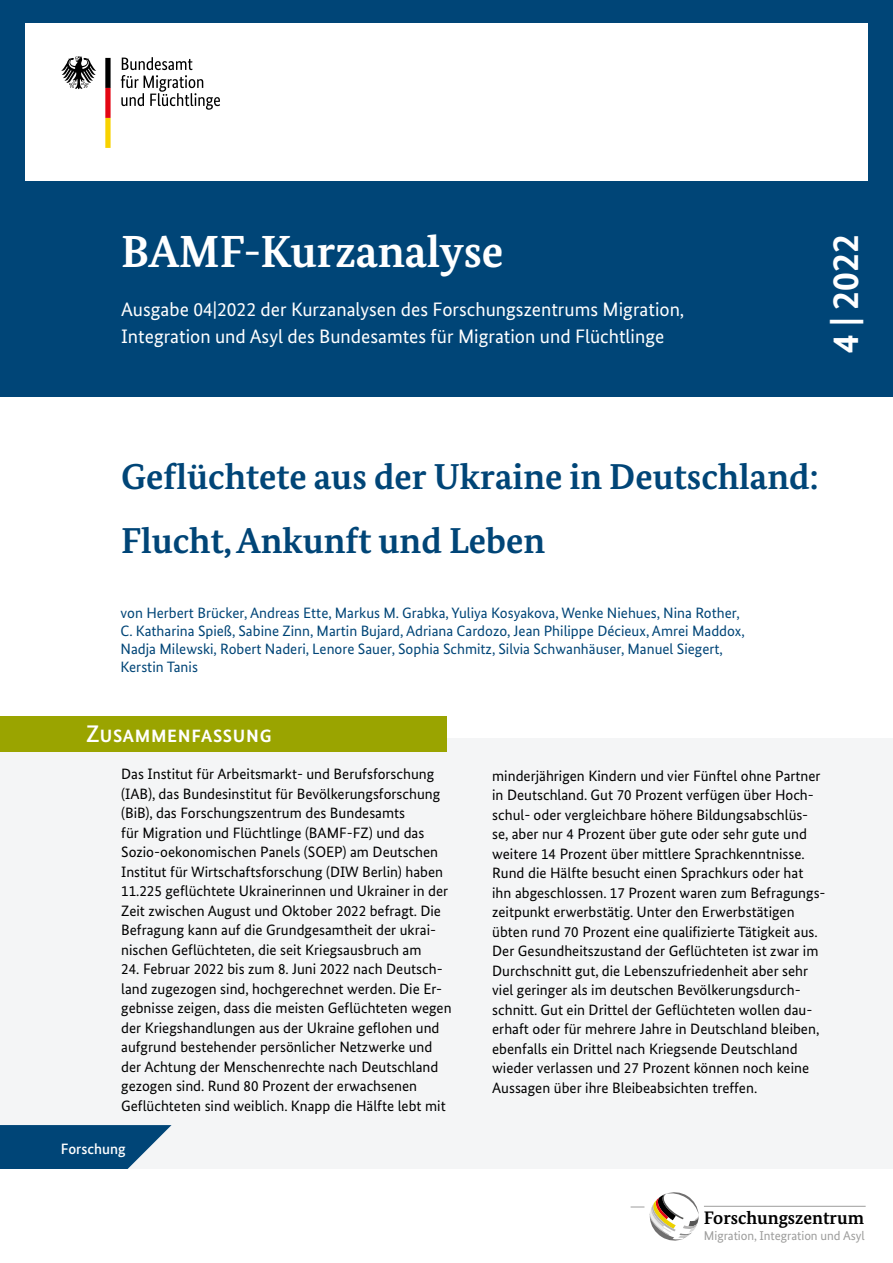
<style>
.page{position:relative;width:893px;height:1263px;background:#fff}
.page>*{position:absolute;margin:0;border:0;box-sizing:border-box;transform-origin:0 0}
.Headline_Titelblatt{font:700 45px "Bundes Serif";color:#fff}
.t1{font:700 37.5px "Bundes Sans";color:#fff}
.t2{font:700 36px/63.8px "Bundes Serif";color:#004577}
.t3{font:500 24px "Bundes Sans";color:#fff}
.Subheadline_Titelbla{font:19.5px/27px "Bundes Sans";color:#fff}
.t4{font:700 18.15px "Bundes Serif";color:#000}
.Kurzanalyse_Fließtex{font:15px/19.5px "Bundes Sans";color:#000}
.Titel_Subheadline{font:15px/18px "Bundes Sans";color:#004577}
.Subheadline_Weiß{font:500 15px "Bundes Sans";color:#fff}
.t5{font:12.75px "Bundes Sans";letter-spacing:-.005em;color:#9d9d9c}
</style>
<div class="page">
<div style="left:0;top:738px;width:893px;height:444px;background:#f4f5f6"></div>
<div style="left:0;top:0;width:893px;height:396px;background:#004577"></div>
<div style="left:25px;top:23px;width:843px;height:158px;background:#fff"></div>
<div style="left:0;top:716px;width:446px;height:35px;background:#9aa400"></div>
<svg style="left:121px;top:57px;width:99px;height:53px"></svg>
<svg style="left:61px;top:56px;width:35px;height:33px"></svg>
<svg style="left:105px;top:58px;width:6px;height:90px"></svg>
<svg style="left:0;top:1125px;width:172px;height:45px;background:#255f8a"></svg>
<div style="left:0;top:1170px;width:893px;height:93px;background:#fff"></div>
<svg style="left:631px;top:1207px;width:13px;height:1px"></svg>
<hr style="left:704px;top:1206px;width:162px;height:1px;background:#9d9d9c">
<svg style="left:650px;top:1192px;width:49px;height:49px"></svg>
<p class="Headline_Titelblatt" style="left:121px;top:224px;width:384px">BAMF-Kurzanalyse</p>
<p class="Subheadline_Titelbla" style="left:121px;top:295px;width:565px">Ausgabe 04|2022 der Kurzanalysen des Forschungszentrums Migration,<br>Integration und Asyl des Bundesamtes für Migration und Flüchtlinge</p>
<p class="t1" style="left:822px;top:353px;width:120px;rotate:-90deg">4 | 2022</p>
<h1 class="t2" style="left:121px;top:444px;width:699px">Geflüchtete aus der Ukraine in Deutschland:<br>Flucht, Ankunft und Leben</h1>
<p class="Titel_Subheadline" style="left:121px;top:604px;width:626px">von Herbert Brücker, Andreas Ette, Markus M. Grabka, Yuliya Kosyakova, Wenke Niehues, Nina Rother, C. Katharina Spieß, Sabine Zinn, Martin Bujard, Adriana Cardozo, Jean Philippe Décieux, Amrei Maddox, Nadja Milewski, Robert Naderi, Lenore Sauer, Sophia Schmitz, Silvia Schwanhäuser, Manuel Siegert, Kerstin Tanis</p>
<h2 class="t3" style="left:86px;top:719px;width:187px">Zusammenfassung</h2>
<p class="Kurzanalyse_Fließtex" style="left:121px;top:764px;width:329px">Das Institut für Arbeitsmarkt- und Berufsforschung (IAB), das Bundesinstitut für Bevölkerungsforschung (BiB), das Forschungszentrum des Bundesamts<br>für Migration und Flüchtlinge (BAMF-FZ) und das Sozio-oekonomischen Panels (SOEP) am Deutschen Institut für Wirtschaftsforschung (DIW Berlin) haben 11.225 geflüchtete Ukrainerinnen und Ukrainer in der Zeit zwischen August und Oktober 2022 befragt. Die Befragung kann auf die Grundgesamtheit der ukrai&shy;nischen Geflüchteten, die seit Kriegsausbruch am</p>
<p class="Kurzanalyse_Fließtex" style="left:121px;top:959px;width:332px">24. Februar 2022 bis zum 8. Juni 2022 nach Deutsch&shy;land zugezogen sind, hochgerechnet werden. Die Er&shy;gebnisse zeigen, dass die meisten Geflüchteten wegen der Kriegshandlungen aus der Ukraine geflohen und aufgrund bestehender persönlicher Netzwerke und der Achtung der Menschenrechte nach Deutschland gezogen sind. Rund 80 Prozent der erwachsenen Geflüchteten sind weiblich. Knapp die Hälfte lebt mit</p>
<p class="Subheadline_Weiß" style="left:61px;top:1139px;width:66px">Forschung</p>
<p class="Kurzanalyse_Fließtex" style="left:492px;top:766px;width:335px">minderjährigen Kindern und vier Fünftel ohne Partner in Deutschland. Gut 70 Prozent verfügen über Hoch&shy;schul- oder vergleichbare höhere Bildungsabschlüs&shy;se, aber nur 4 Prozent über gute oder sehr gute und weitere 14 Prozent über mittlere Sprachkenntnisse.<br>Rund die Hälfte besucht einen Sprachkurs oder hat ihn abgeschlossen. 17 Prozent waren zum Befragungs&shy;zeitpunkt erwerbstätig. Unter den Erwerbstätigen übten rund 70 Prozent eine qualifizierte Tätigkeit aus.<br>Der Gesundheitszustand der Geflüchteten ist zwar im Durchschnitt gut, die Lebenszufriedenheit aber sehr viel geringer als im deutschen Bevölkerungsdurch&shy;schnitt. Gut ein Drittel der Geflüchteten wollen dau&shy;erhaft oder für mehrere Jahre in Deutschland bleiben, ebenfalls ein Drittel nach Kriegsende Deutschland wieder verlassen und 27 Prozent können noch keine Aussagen über ihre Bleibeabsichten treffen.</p>
<p class="t4" style="left:704px;top:1207px;width:162px">Forschungszentrum</p>
<p class="t5" style="left:704px;top:1227px;width:162px">Migration, Integration und Asyl</p>
</div>
